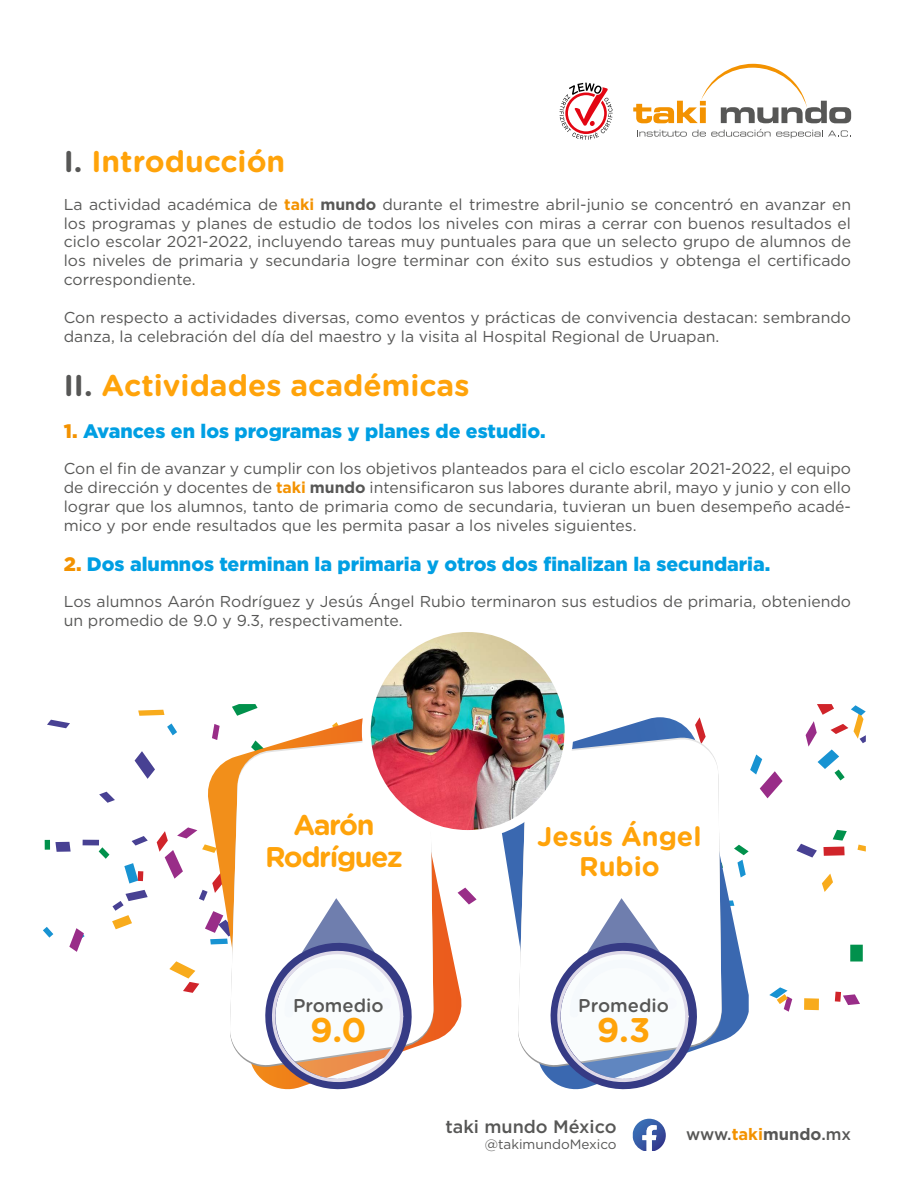
<style>
.page{position:relative;width:915px;height:1191px;background:#fff}
.page>*{position:absolute;margin:0;border:0;box-sizing:border-box;transform-origin:0 0}
.t1{font:700 34.2px "Gotham Rounded";color:#ffa30a}
.t2{font:700 30px "Gotham Rounded";color:#ffa30a}
.t3{font:700 28.5px/31.5px "Gotham Rounded";letter-spacing:-.05em;color:#ffa30a;text-align:center}
.t4{font:700 27px/30px "Gotham Rounded";color:#ffa30a;text-align:center}
.t5{font:900 19.5px "Gotham";color:#009fe3}
.t6{font:500 18.6px "Gotham Rounded";color:#575756}
.t7{font:500 18px "Gotham";color:#575756}
.t8{font:500 16.5px "Gotham";color:#575756}
.t9{font:15.75px/18.9px "Gotham";color:#575756;text-align:justify}
.t10{font:13.5px "Gotham";color:#575756}
.s1{color:#575756}
.s2{font-weight:700;color:#f39200}
.s3{font-weight:700}
.s4{color:#f39200}
</style>
<div class="page">
<svg style="left:633px;top:64px;width:217px;height:59px"></svg>
<svg style="left:637px;top:130px;width:49px;height:7px"></svg>
<svg style="left:692px;top:130px;width:13px;height:7px"></svg>
<svg style="left:711px;top:129px;width:137px;height:9px"></svg>
<svg style="left:559px;top:83px;width:53px;height:57px"></svg>
<svg style="left:131px;top:836px;width:17px;height:9px"></svg>
<svg style="left:822px;top:873px;width:10px;height:19px"></svg>
<svg style="left:857px;top:844px;width:8px;height:7px"></svg>
<svg style="left:169px;top:961px;width:30px;height:31px"></svg>
<svg style="left:99px;top:791px;width:16px;height:11px"></svg>
<svg style="left:232px;top:704px;width:25px;height:11px"></svg>
<svg style="left:99px;top:847px;width:10px;height:11px"></svg>
<svg style="left:850px;top:944px;width:12px;height:17px"></svg>
<svg style="left:69px;top:928px;width:15px;height:24px"></svg>
<svg style="left:45px;top:840px;width:26px;height:11px"></svg>
<svg style="left:823px;top:846px;width:21px;height:9px"></svg>
<svg style="left:804px;top:998px;width:14px;height:12px"></svg>
<div style="left:82px;top:839px;width:17px;height:6px;background:#484193"></div>
<svg style="left:43px;top:927px;width:10px;height:10px"></svg>
<svg style="left:796px;top:843px;width:20px;height:14px"></svg>
<svg style="left:124px;top:863px;width:19px;height:20px"></svg>
<svg style="left:464px;top:887px;width:12px;height:17px"></svg>
<svg style="left:112px;top:890px;width:36px;height:39px"></svg>
<svg style="left:47px;top:719px;width:23px;height:9px"></svg>
<svg style="left:138px;top:709px;width:26px;height:7px"></svg>
<svg style="left:834px;top:991px;width:25px;height:14px"></svg>
<svg style="left:157px;top:827px;width:48px;height:73px"></svg>
<svg style="left:167px;top:723px;width:10px;height:12px"></svg>
<svg style="left:769px;top:987px;width:23px;height:24px"></svg>
<svg style="left:832px;top:830px;width:14px;height:10px"></svg>
<svg style="left:134px;top:751px;width:21px;height:28px"></svg>
<svg style="left:750px;top:754px;width:32px;height:44px"></svg>
<svg style="left:805px;top:704px;width:60px;height:76px"></svg>
<svg style="left:632px;top:1118px;width:33px;height:33px"></svg>
<svg style="left:205px;top:718px;width:259px;height:323px"></svg>
<svg style="left:229px;top:737px;width:204px;height:322px"></svg>
<svg style="left:502px;top:717px;width:203px;height:211px"></svg>
<svg style="left:517px;top:737px;width:203px;height:328px"></svg>
<img style="left:366px;top:633px;width:203px;height:201px">
<div style="left:362px;top:623px;width:211px;height:216px;border:9px solid #fff;border-radius:50%"></div>
<svg style="left:243px;top:862px;width:185px;height:228px"></svg>
<svg style="left:540px;top:844px;width:208px;height:246px"></svg>
<h2 class="t2" style="left:64px;top:139px;width:223px"><span class="s1">I.</span> Introducción</h2>
<p class="t9" style="left:64px;top:194px;width:788px">La actividad académica de <span class="s2">taki</span> <span class="s3">mundo</span> durante el trimestre abril-junio se concentró en avanzar en los programas y planes de estudio de todos los niveles con miras a cerrar con buenos resultados el ciclo escolar 2021-2022, incluyendo tareas muy puntuales para que un selecto grupo de alumnos de los niveles de primaria y secundaria logre terminar con éxito sus estudios y obtenga el certificado correspondiente.</p>
<p class="t9" style="left:64px;top:308px;width:788px">Con respecto a actividades diversas, como eventos y prácticas de convivencia destacan: sembrando danza, la celebración del día del maestro y la visita al Hospital Regional de Uruapan.</p>
<h2 class="t2" style="left:64px;top:363px;width:407px"><span class="s1">II.</span> Actividades académicas</h2>
<p class="t5" style="left:64px;top:418px;width:483px"><span class="s4">1.</span> Avances en los programas y planes de estudio.</p>
<p class="t9" style="left:64px;top:459px;width:788px">Con el fin de avanzar y cumplir con los objetivos planteados para el ciclo escolar 2021-2022, el equipo de dirección y docentes de <span class="s2">taki</span> <span class="s3">mundo</span> intensificaron sus labores durante abril, mayo y junio y con ello lograr que los alumnos, tanto de primaria como de secundaria, tuvieran un buen desempeño acadé&shy;mico y por ende resultados que les permita pasar a los niveles siguientes.</p>
<p class="t5" style="left:64px;top:551px;width:707px"><span class="s4">2.</span> Dos alumnos terminan la primaria y otros dos finalizan la secundaria.</p>
<p class="t9" style="left:64px;top:591px;width:788px">Los alumnos Aarón Rodríguez y Jesús Ángel Rubio terminaron sus estudios de primaria, obteniendo un promedio de 9.0 y 9.3, respectivamente.</p>
<h3 class="t3" style="left:265px;top:808px;width:139px">Aarón<br>Rodríguez</h3>
<h3 class="t4" style="left:537px;top:820px;width:166px">Jesús Ángel<br>Rubio</h3>
<p class="t6" style="left:293px;top:992px;width:92px">Promedio</p>
<h1 class="t1" style="left:310px;top:1004px;width:58px">9.0</h1>
<p class="t6" style="left:578px;top:992px;width:92px">Promedio</p>
<h1 class="t1" style="left:596px;top:1004px;width:55px">9.3</h1>
<p class="t7" style="left:445px;top:1115px;width:173px">taki mundo México</p>
<p class="t10" style="left:484px;top:1135px;width:133px">@takimundoMexico</p>
<p class="t8" style="left:685px;top:1123px;width:166px">www.<span class="s2">taki</span><span class="s3">mundo</span>.mx</p>
</div>
